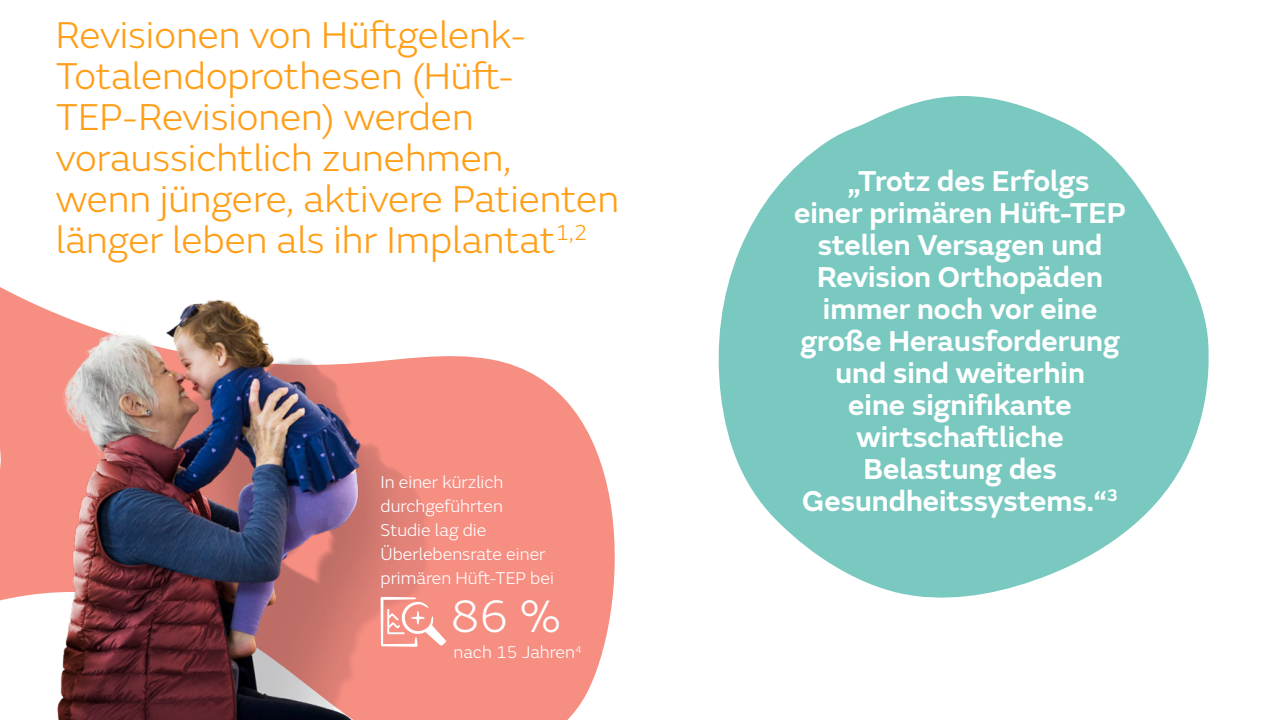
<style>
.page{position:relative;width:1280px;height:720px;background:#fff}
.page>*{position:absolute;margin:0;border:0;box-sizing:border-box;transform-origin:0 0}
.t1{font:300 47.5px "SN Emeric";color:#fff}
.t2{font:300 39px/41px "SN Emeric";color:#ff9e17}
.t3{font:600 30px/32px "SN Emeric";color:#fff;text-align:center}
.t4{font:300 17.8px/24px "SN Emeric";color:#fff}
</style>
<div class="page">
<svg style="left:501px;top:361px;width:114px;height:359px;fill:#f78e82"></svg>
<img style="left:0;top:287px;width:501px;height:433px">
<svg style="left:381px;top:597px;width:65px;height:50px"></svg>
<svg style="left:718px;top:96px;width:491px;height:502px;fill:#79c9c1"></svg>
<h2 class="t2" style="left:56px;top:14px;width:565px">Revisionen von Hüftgelenk-<br>Totalendoprothesen (Hüft-<br>TEP-Revisionen) werden voraussichtlich zunehmen,<br>wenn jüngere, aktivere Patienten länger leben als ihr Implantat<sup>1,2</sup></h2>
<p class="t4" style="left:381px;top:470px;width:175px">In einer kürzlich durchgeführten<br>Studie lag die<br>Überlebensrate einer primären Hüft-TEP bei</p>
<h1 class="t1" style="left:451px;top:587px;width:112px">86 %</h1>
<p class="t4" style="left:454px;top:640px;width:129px">nach 15 Jahren<sup>4</sup></p>
<p class="t3" style="left:794px;top:165px;width:333px">„Trotz des Erfolgs<br>einer primären Hüft-TEP stellen Versagen und<br>Revision Orthopäden immer noch vor eine große Herausforderung und sind weiterhin<br>eine signifikante wirtschaftliche<br>Belastung des<br>Gesundheitssystems.“<sup>3</sup></p>
</div>
